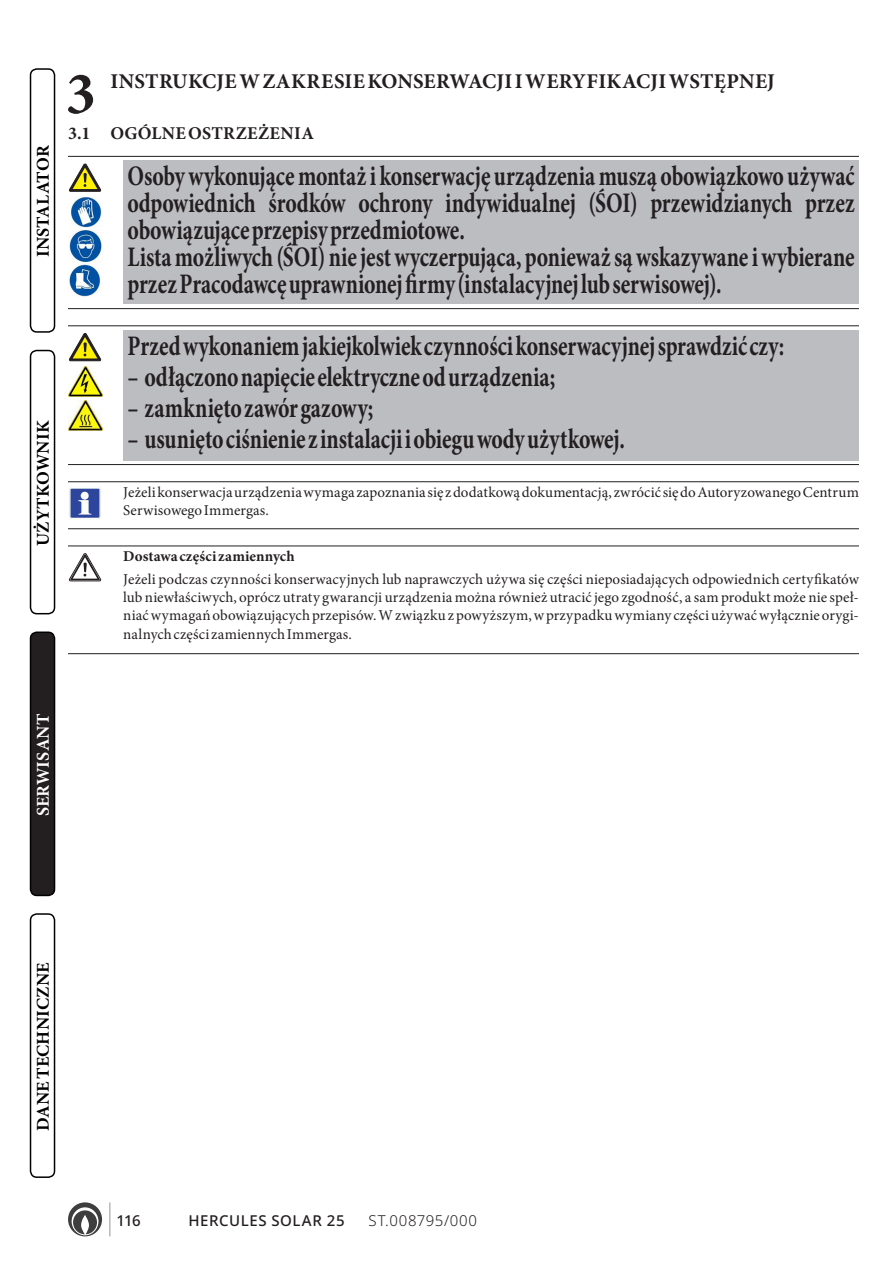
<style>
.page{position:relative;width:893px;height:1263px;background:#fff}
.page>*{position:absolute;margin:0;border:0;box-sizing:border-box;transform-origin:0 0}
.t1{font:700 60.45px "Minion Pro";color:#231f20}
.t2{font:700 28.35px/27px "Minion Pro";color:#231f20;scale:.77 1}
.t3{font:700 21px "Minion Pro";letter-spacing:.01em;color:#231f20}
.t4{font:700 18px "Minion Pro";color:#000}
.t5{font:700 18px "Minion Pro";letter-spacing:.02em;color:#231f20}
.t6{font:700 18px "Minion Pro";color:#fff}
.t7{font:15px/18.3px "Minion Pro";letter-spacing:.005em;color:#231f20}
.t8{font:700 15px "Minion Pro";letter-spacing:.005em;color:#231f20}
.t9{font:500 15px "Noto Sans";letter-spacing:.04em;color:#231f20}
.t10{font:300 15px "Noto Sans";letter-spacing:.05em;color:#231f20}
</style>
<div class="page">
<hr style="left:109px;top:1202px;width:1px;height:34px;background:#939598">
<svg style="left:68px;top:1202px;width:34px;height:34px"></svg>
<div style="left:30px;top:68px;width:25px;height:265px;border:2px solid #000;border-radius:6px"></div>
<div style="left:30px;top:350px;width:25px;height:264px;border:2px solid #000;border-radius:6px"></div>
<div style="left:31px;top:632px;width:24px;height:263px;background:#231f20;border-radius:6px"></div>
<div style="left:30px;top:631px;width:25px;height:265px;border:2px solid #000;border-radius:6px"></div>
<div style="left:30px;top:913px;width:25px;height:265px;border:2px solid #000;border-radius:6px"></div>
<hr style="left:68px;top:156px;width:791px;height:1px;background:#231f20">
<hr style="left:68px;top:308px;width:791px;height:1px;background:#231f20">
<svg style="left:69px;top:164px;width:32px;height:28px"></svg>
<img style="left:71px;top:196px;width:31px;height:31px">
<img style="left:69px;top:230px;width:33px;height:67px">
<div style="left:123px;top:161px;width:736px;height:143px;background:#bcbdc0"></div>
<hr style="left:68px;top:325px;width:791px;height:1px;background:#231f20">
<hr style="left:68px;top:464px;width:791px;height:1px;background:#231f20">
<svg style="left:69px;top:333px;width:32px;height:28px"></svg>
<img style="left:68px;top:366px;width:34px;height:30px">
<img style="left:68px;top:401px;width:34px;height:29px">
<div style="left:123px;top:330px;width:736px;height:130px;background:#bcbdc0"></div>
<hr style="left:68px;top:481px;width:791px;height:1px;background:#231f20">
<hr style="left:68px;top:528px;width:791px;height:1px;background:#231f20">
<img style="left:69px;top:488px;width:32px;height:31px">
<hr style="left:68px;top:546px;width:791px;height:1px;background:#231f20">
<hr style="left:68px;top:653px;width:791px;height:1px;background:#231f20">
<svg style="left:69px;top:553px;width:32px;height:28px"></svg>
<p class="t4" style="left:30px;top:257px;width:113px;rotate:-90deg">Instalator</p>
<p class="t4" style="left:30px;top:546px;width:126px;rotate:-90deg">Użytkownik</p>
<h1 class="t1" style="left:66px;top:51px;width:32px">3</h1>
<p class="t3" style="left:111px;top:66px;width:666px">INSTRUKCJE W ZAKRESIE KONSERWACJI I WERYFIKACJI WSTĘPNEJ</p>
<p class="t5" style="left:68px;top:121px;width:247px">3.1 OGÓLNE OSTRZEŻENIA</p>
<p class="t2" style="left:128px;top:162px;width:946px">Osoby wykonujące montaż i konserwację urządzenia muszą obowiązkowo używać odpowiednich środków ochrony indywidualnej (ŚOI) przewidzianych przez obowiązujące przepisy przedmiotowe.<br>Lista możliwych (ŚOI) nie jest wyczerpująca, ponieważ są wskazywane i wybierane przez Pracodawcę uprawnionej firmy (instalacyjnej lub serwisowej).</p>
<p class="t2" style="left:128px;top:332px;width:854px">Przed wykonaniem jakiejkolwiek czynności konserwacyjnej sprawdzić czy:</p>
<p class="t2" style="left:128px;top:363px;width:557px">– odłączono napięcie elektryczne od urządzenia;</p>
<p class="t2" style="left:128px;top:394px;width:321px">– zamknięto zawór gazowy;</p>
<p class="t2" style="left:128px;top:425px;width:648px">– usunięto ciśnienie z instalacji i obiegu wody użytkowej.</p>
<p class="t7" style="left:123px;top:483px;width:737px">Jeżeli konserwacja urządzenia wymaga zapoznania się z dodatkową dokumentacją, zwrócić się do Autoryzowanego Centrum<br>Serwisowego Immergas.</p>
<p class="t8" style="left:123px;top:546px;width:173px">Dostawa części zamiennych</p>
<p class="t7" style="left:123px;top:570px;width:737px;text-align:justify">Jeżeli podczas czynności konserwacyjnych lub naprawczych używa się części nieposiadających odpowiednich certyfikatów lub niewłaściwych, oprócz utraty gwarancji urządzenia można również utracić jego zgodność, a sam produkt może nie speł&shy;niać wymagań obowiązujących przepisów. W związku z powyższym, w przypadku wymiany części używać wyłącznie orygi&shy;nalnych części zamiennych Immergas.</p>
<p class="t6" style="left:30px;top:816px;width:104px;rotate:-90deg">Serwisant</p>
<p class="t4" style="left:30px;top:1131px;width:170px;rotate:-90deg">Danetechniczne</p>
<p class="t9" style="left:117px;top:1210px;width:26px">116</p>
<p class="t9" style="left:189px;top:1210px;width:158px">HERCULES SOLAR 25</p>
<p class="t10" style="left:368px;top:1212px;width:110px">ST.008795/000</p>
</div>
